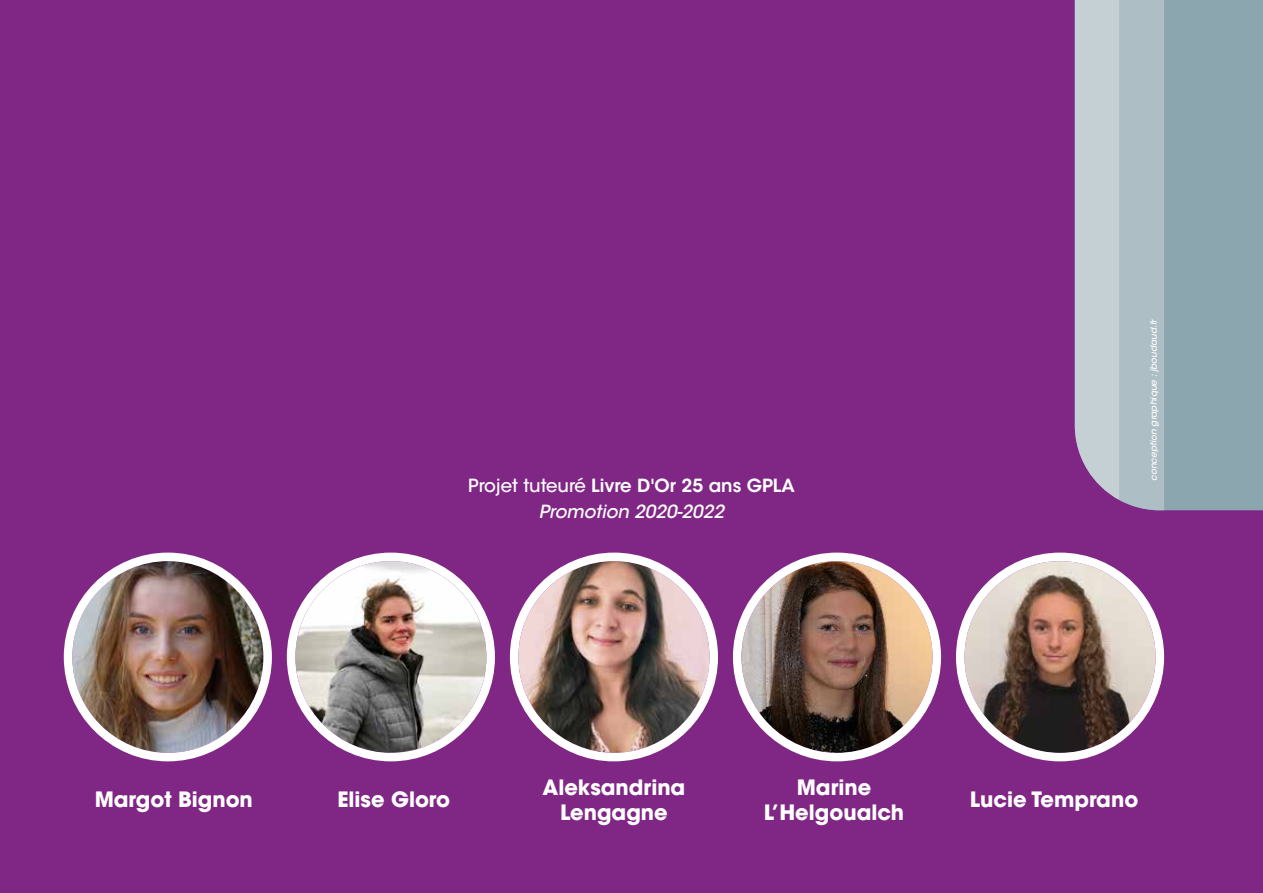
<style>
.page{position:relative;width:1263px;height:893px;background:#802785}
.page>*{position:absolute;margin:0;border:0;box-sizing:border-box;transform-origin:0 0}
.t1{font:700 21px/25.2px "ITC Avant Garde Std";color:#fff;text-align:center}
.t2{font:600 18px/25.8px "ITC Avant Garde Std";color:#fff;text-align:center}
.t3{font:italic 500 9px "ITC Avant Garde Std";color:#fff}
.s1{font-weight:500}
.s2{font-weight:500;font-style:italic}
</style>
<div class="page">
<div style="left:1164px;top:0;width:99px;height:510px;background:#8ca6af"></div>
<svg style="left:1075px;top:0;width:89px;height:510px;background:#b6c1c9"></svg>
<img style="left:741px;top:561px;width:191px;height:192px;border-radius:96px">
<div style="left:733px;top:553px;width:208px;height:208px;border:9px solid #fff;border-radius:50%"></div>
<img style="left:964px;top:561px;width:191px;height:192px;border-radius:96px">
<div style="left:956px;top:553px;width:208px;height:208px;border:9px solid #fff;border-radius:50%"></div>
<img style="left:295px;top:561px;width:191px;height:192px;border-radius:96px">
<div style="left:287px;top:553px;width:208px;height:208px;border:9px solid #fff;border-radius:50%"></div>
<img style="left:72px;top:561px;width:191px;height:192px;border-radius:96px">
<div style="left:64px;top:553px;width:208px;height:208px;border:9px solid #fff;border-radius:50%"></div>
<img style="left:518px;top:561px;width:191px;height:192px;border-radius:96px">
<div style="left:510px;top:553px;width:208px;height:208px;border:9px solid #fff;border-radius:50%"></div>
<p class="t2" style="left:468px;top:473px;width:328px"><span class="s1">Projet tuteuré</span> Livre D'Or 25 ans GPLA<br><span class="s2">Promotion 2020-2022</span></p>
<p class="t3" style="left:1148px;top:481px;width:164px;rotate:-90deg">conception graphique : jboudaud.fr</p>
<p class="t1" style="left:95px;top:787px;width:160px">Margot Bignon</p>
<p class="t1" style="left:337px;top:787px;width:114px">Elise Gloro</p>
<p class="t1" style="left:542px;top:774px;width:144px">Aleksandrina<br>Lengagne</p>
<p class="t1" style="left:764px;top:774px;width:142px">Marine<br>L’Helgoualch</p>
<p class="t1" style="left:970px;top:787px;width:170px">Lucie Temprano</p>
</div>
